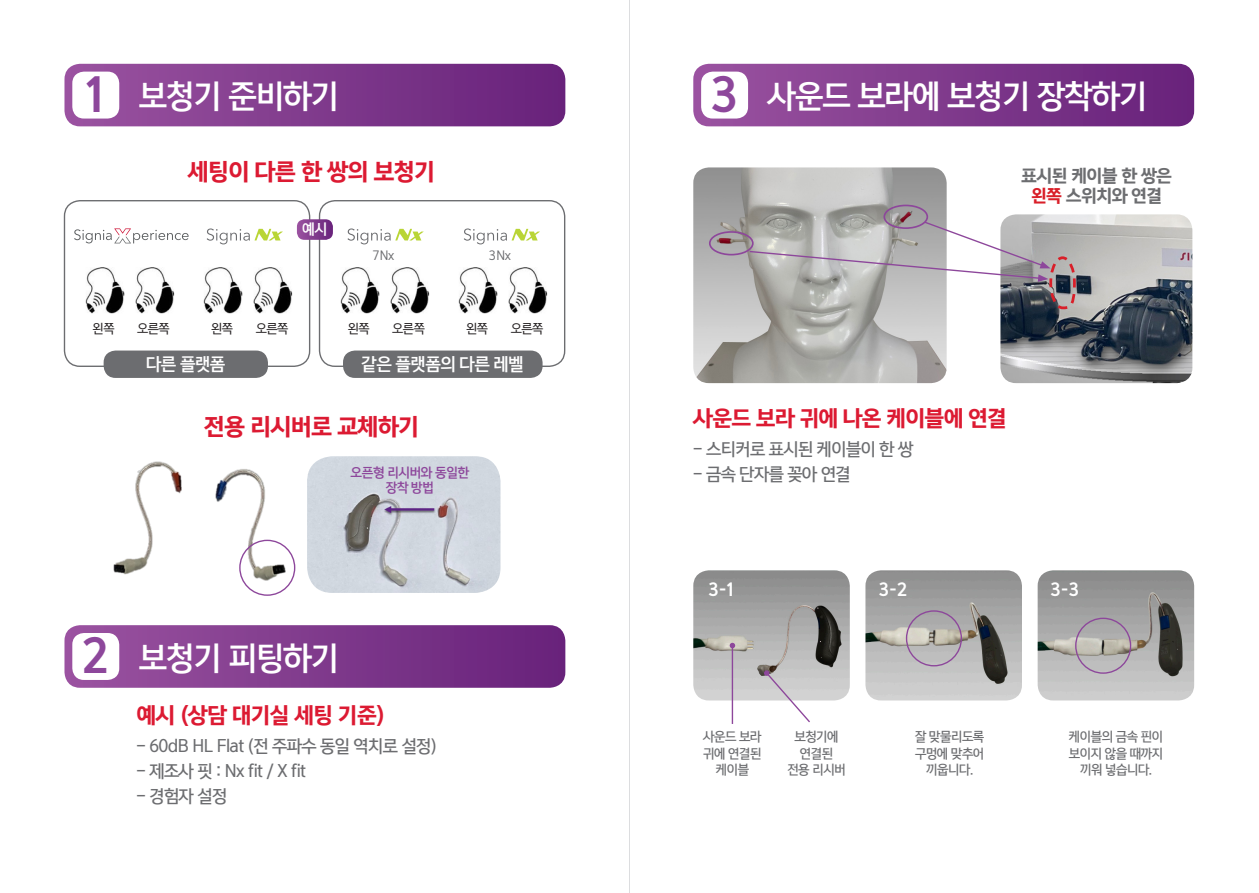
<style>
.page{position:relative;width:1259px;height:893px;background:#fff}
.page>*{position:absolute;margin:0;border:0;box-sizing:border-box;transform-origin:0 0}
.t1{font:42.75px "Yoon Gothic Pro 780";color:#8d479b;scale:.96 1}
.t2{font:30.3px "Yoon Gothic Pro 770";letter-spacing:-.04em;color:#fff;scale:.96 1}
.t3{font:22.05px "Yoon Gothic Pro 780";letter-spacing:-.04em;color:#dc1a32;scale:.96 1}
.t4{font:20.7px "Yoon Gothic Pro 780";letter-spacing:-.04em;color:#dc1a32;scale:.96 1}
.t5{font:16.5px "Yoon Gothic Pro 760";letter-spacing:-.04em;color:#6c6d70;scale:.96 1}
.t6{font:16.5px "Yoon Gothic Pro 780";letter-spacing:-.04em;color:#6c6d70;scale:.96 1}
.t7{font:16.5px "Yoon Gothic Pro 770";letter-spacing:-.04em;color:#fff;scale:.96 1}
.t8{font:16.2px "Yoon Gothic Pro 780";color:#fff;scale:.96 1}
.t9{font:13.8px "Yoon Gothic Pro 770";color:#fff;scale:.96 1}
.t10{font:12.45px "Yoon Gothic Pro 760";letter-spacing:-.04em;color:#6c6d70;scale:.96 1}
.t11{font:12.45px "Yoon Gothic Pro 750";letter-spacing:-.04em;color:#231f20;scale:.96 1}
.t12{font:12.45px "Yoon Gothic Pro 770";letter-spacing:-.04em;color:#8d479b;scale:.96 1}
.t13{font:12.45px "Yoon Gothic Pro 750";letter-spacing:.01em;color:#6c6d70;scale:.96 1}
.s1{color:#d91f29}
</style>
<div class="page">
<img style="left:693px;top:167px;width:253px;height:216px">
<img style="left:693px;top:570px;width:157px;height:130px">
<img style="left:865px;top:570px;width:157px;height:130px">
<img style="left:1037px;top:570px;width:157px;height:130px">
<img style="left:1000px;top:214px;width:192px;height:169px">
<svg style="left:693px;top:64px;width:501px;height:62px;background:#7f3a8c"></svg>
<div style="left:701px;top:72px;width:47px;height:47px;background:#fff;border-radius:12px"></div>
<div style="left:709px;top:231px;width:44px;height:24px;border:2px solid #8d479b;border-radius:50%"></div>
<div style="left:883px;top:205px;width:45px;height:24px;border:2px solid #8d479b;border-radius:50%"></div>
<svg style="left:748px;top:220px;width:329px;height:91px;background:#b7b5b6"></svg>
<div style="left:906px;top:610px;width:56px;height:56px;border:1px solid #8d479b;border-radius:50%"></div>
<div style="left:1075px;top:618px;width:56px;height:56px;border:1px solid #8d479b;border-radius:50%"></div>
<hr style="left:731px;top:645px;width:2px;height:79px;background:#8d479b">
<svg style="left:729px;top:643px;width:6px;height:5px"></svg>
<svg style="left:764px;top:670px;width:47px;height:53px"></svg>
<svg style="left:64px;top:64px;width:501px;height:62px;background:#7f3a8c"></svg>
<div style="left:64px;top:200px;width:246px;height:167px;border:1px solid #6c6d70;border-radius:16px"></div>
<div style="left:319px;top:200px;width:246px;height:167px;border:1px solid #6c6d70;border-radius:16px"></div>
<svg style="left:64px;top:625px;width:501px;height:63px;background:#803b8d"></svg>
<div style="left:72px;top:72px;width:47px;height:47px;background:#fff;border-radius:12px"></div>
<div style="left:72px;top:633px;width:47px;height:47px;background:#fff;border-radius:12px"></div>
<img style="left:85px;top:267px;width:90px;height:47px">
<img style="left:340px;top:267px;width:90px;height:47px">
<img style="left:203px;top:267px;width:90px;height:47px">
<img style="left:458px;top:267px;width:90px;height:47px">
<svg style="left:74px;top:228px;width:115px;height:15px"></svg>
<svg style="left:297px;top:219px;width:36px;height:21px"></svg>
<div style="left:104px;top:351px;width:164px;height:27px;background:#6c6d70;border-radius:12px"></div>
<div style="left:343px;top:351px;width:199px;height:27px;background:#6c6d70;border-radius:12px"></div>
<svg style="left:347px;top:228px;width:77px;height:16px"></svg>
<svg style="left:207px;top:228px;width:76px;height:16px"></svg>
<svg style="left:464px;top:228px;width:76px;height:16px"></svg>
<img style="left:114px;top:462px;width:172px;height:118px">
<img style="left:307px;top:456px;width:193px;height:137px">
<div style="left:239px;top:540px;width:56px;height:56px;border:1px solid #8d479b;border-radius:50%"></div>
<hr style="left:629px;top:0;width:1px;height:893px;background:#dcdddf">
<p class="t1" style="left:86px;top:63px;width:21px">1</p>
<p class="t2" style="left:139px;top:74px;width:210px">보청기 준비하기</p>
<p class="t3" style="left:188px;top:155px;width:259px">세팅이 다른 한 쌍의 보청기</p>
<p class="t9" style="left:302px;top:219px;width:28px">예시</p>
<p class="t13" style="left:373px;top:247px;width:24px">7Nx</p>
<p class="t13" style="left:489px;top:247px;width:24px">3Nx</p>
<p class="t11" style="left:93px;top:320px;width:24px">왼쪽</p>
<p class="t11" style="left:348px;top:320px;width:24px">왼쪽</p>
<p class="t11" style="left:137px;top:320px;width:36px">오른쪽</p>
<p class="t11" style="left:211px;top:320px;width:24px">왼쪽</p>
<p class="t11" style="left:256px;top:320px;width:36px">오른쪽</p>
<p class="t11" style="left:392px;top:320px;width:36px">오른쪽</p>
<p class="t11" style="left:466px;top:320px;width:24px">왼쪽</p>
<p class="t11" style="left:511px;top:320px;width:36px">오른쪽</p>
<p class="t7" style="left:146px;top:352px;width:84px">다른 플랫폼</p>
<p class="t7" style="left:361px;top:352px;width:171px">같은 플랫폼의 다른 레벨</p>
<p class="t3" style="left:204px;top:410px;width:226px">전용 리시버로 교체하기</p>
<p class="t12" style="left:351px;top:463px;width:125px">오픈형 리시버와 동일한</p>
<p class="t12" style="left:386px;top:478px;width:52px">장착 방법</p>
<p class="t1" style="left:82px;top:624px;width:29px">2</p>
<p class="t2" style="left:139px;top:636px;width:210px">보청기 피팅하기</p>
<p class="t4" style="left:136px;top:699px;width:260px">예시 (상담 대기실 세팅 기준)</p>
<p class="t5" style="left:136px;top:735px;width:315px">- 60dB HL Flat (전 주파수 동일 역치로 설정)</p>
<p class="t5" style="left:136px;top:760px;width:178px">- 제조사 핏 : Nx fit / X fit</p>
<p class="t5" style="left:136px;top:785px;width:96px">- 경험자 설정</p>
<p class="t1" style="left:711px;top:63px;width:29px">3</p>
<p class="t2" style="left:767px;top:74px;width:397px">사운드 보라에 보청기 장착하기</p>
<p class="t6" style="left:1021px;top:163px;width:159px">표시된 케이블 한 쌍은</p>
<p class="t6" style="left:1031px;top:183px;width:138px"><span class="s1">왼쪽</span> 스위치와 연결</p>
<p class="t4" style="left:693px;top:402px;width:328px">사운드 보라 귀에 나온 케이블에 연결</p>
<p class="t5" style="left:693px;top:438px;width:231px">- 스티커로 표시된 케이블이 한 쌍</p>
<p class="t5" style="left:693px;top:463px;width:166px">- 금속 단자를 꽂아 연결</p>
<p class="t8" style="left:708px;top:578px;width:28px">3-1</p>
<p class="t8" style="left:879px;top:578px;width:31px">3-2</p>
<p class="t8" style="left:1050px;top:578px;width:31px">3-3</p>
<p class="t10" style="left:703px;top:728px;width:62px">사운드 보라</p>
<p class="t10" style="left:703px;top:745px;width:62px">귀에 연결된</p>
<p class="t10" style="left:715px;top:761px;width:36px">케이블</p>
<p class="t10" style="left:794px;top:728px;width:48px">보청기에</p>
<p class="t10" style="left:800px;top:745px;width:36px">연결된</p>
<p class="t10" style="left:787px;top:761px;width:62px">전용 리시버</p>
<p class="t10" style="left:915px;top:728px;width:74px">잘 맞물리도록</p>
<p class="t10" style="left:915px;top:745px;width:74px">구멍에 맞추어</p>
<p class="t10" style="left:926px;top:761px;width:51px">끼웁니다.</p>
<p class="t10" style="left:1069px;top:728px;width:100px">케이블의 금속 핀이</p>
<p class="t10" style="left:1069px;top:745px;width:100px">보이지 않을 때까지</p>
<p class="t10" style="left:1080px;top:761px;width:77px">끼워 넣습니다.</p>
</div>
